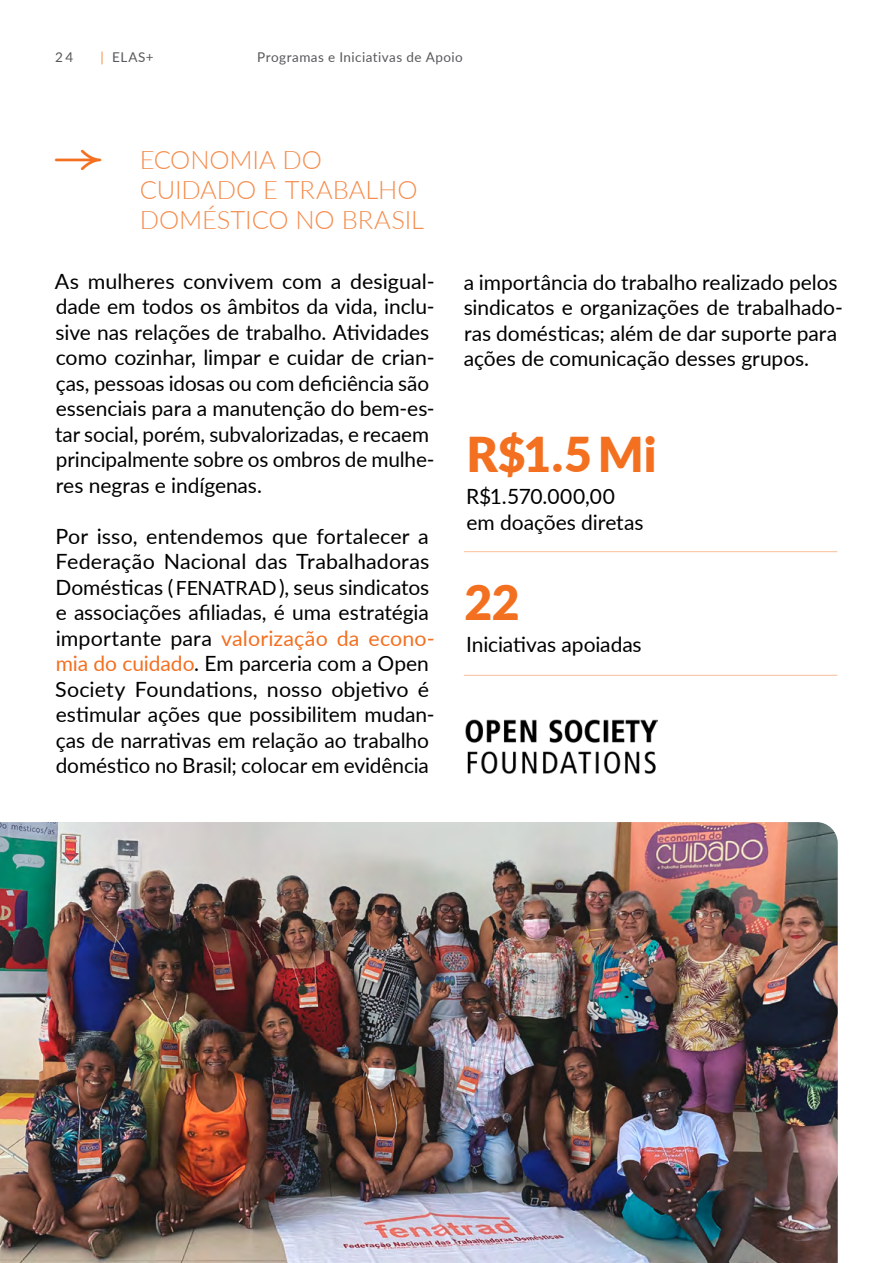
<style>
.page{position:relative;width:893px;height:1263px;background:#fff}
.page>*{position:absolute;margin:0;border:0;box-sizing:border-box;transform-origin:0 0}
.t1{font:900 48px "Lato";color:#f37021}
.t2{font:36px "Arrowstfb";color:#f37021}
.t3{font:300 25.5px/30px "Lato";letter-spacing:-.005em;color:#f58d4e}
.t4{font:21px/25.5px "Lato";letter-spacing:-.005em;color:#000}
.t5{font:13.5px "Lato";letter-spacing:.035em;color:#58595b}
.s1{color:#f58d4e}
.s2{font-size:19.5px}
.s3{color:#f37021}
</style>
<div class="page">
<hr style="left:464px;top:551px;width:373px;height:1px;background:#fac6a6">
<hr style="left:464px;top:675px;width:373px;height:1px;background:#fac6a6">
<img style="left:466px;top:720px;width:192px;height:54px">
<img style="left:0;top:822px;width:838px;height:441px">
<p class="t5" style="left:55px;top:47px;width:20px">24</p>
<p class="t5" style="left:100px;top:47px;width:55px"><span class="s1">|</span> ELAS+</p>
<p class="t5" style="left:257px;top:47px;width:207px">Programas e Iniciativas de Apoio</p>
<h2 class="t2" style="left:55px;top:139px;width:49px">w</h2>
<p class="t3" style="left:140px;top:144px;width:286px">ECONOMIA DO<br>CUIDADO E TRABALHO<br>DOMÉSTICO NO BRASIL</p>
<p class="t4" style="left:55px;top:268px;width:381px">As mulheres convivem com a desigual&shy;dade em todos os âmbitos da vida, inclu&shy;sive nas relações de trabalho. Atividades como cozinhar, limpar e cuidar de crian&shy;ças, pessoas idosas ou com deficiência são essenciais para a manutenção do bem-es&shy;tar social, porém, subvalorizadas, e recaem principalmente sobre os ombros de mulhe&shy;res negras e indígenas.</p>
<p class="t4" style="left:55px;top:523px;width:381px">Por isso, entendemos que fortalecer a Federação Nacional das Trabalhadoras Domésticas ( <span class="s2">FENATRAD</span> ), seus sindicatos e associações afiliadas, é uma estratégia importante para <span class="s3">valorização da econo&shy;mia do cuidado</span>. Em parceria com a Open Society Foundations, nosso objetivo é estimular ações que possibilitem mudan&shy;ças de narrativas em relação ao trabalho doméstico no Brasil; colocar em evidência</p>
<p class="t4" style="left:464px;top:269px;width:381px">a importância do trabalho realizado pelos sindicatos e organizações de trabalhado&shy;ras domésticas; além de dar suporte para ações de comunicação desses grupos.</p>
<h1 class="t1" style="left:466px;top:419px;width:192px">R$1.5 Mi</h1>
<p class="t4" style="left:466px;top:483px;width:179px">R$1.570.000,00 em doações diretas</p>
<h1 class="t1" style="left:464px;top:566px;width:57px">22</h1>
<p class="t4" style="left:466px;top:630px;width:177px">Iniciativas apoiadas</p>
</div>
